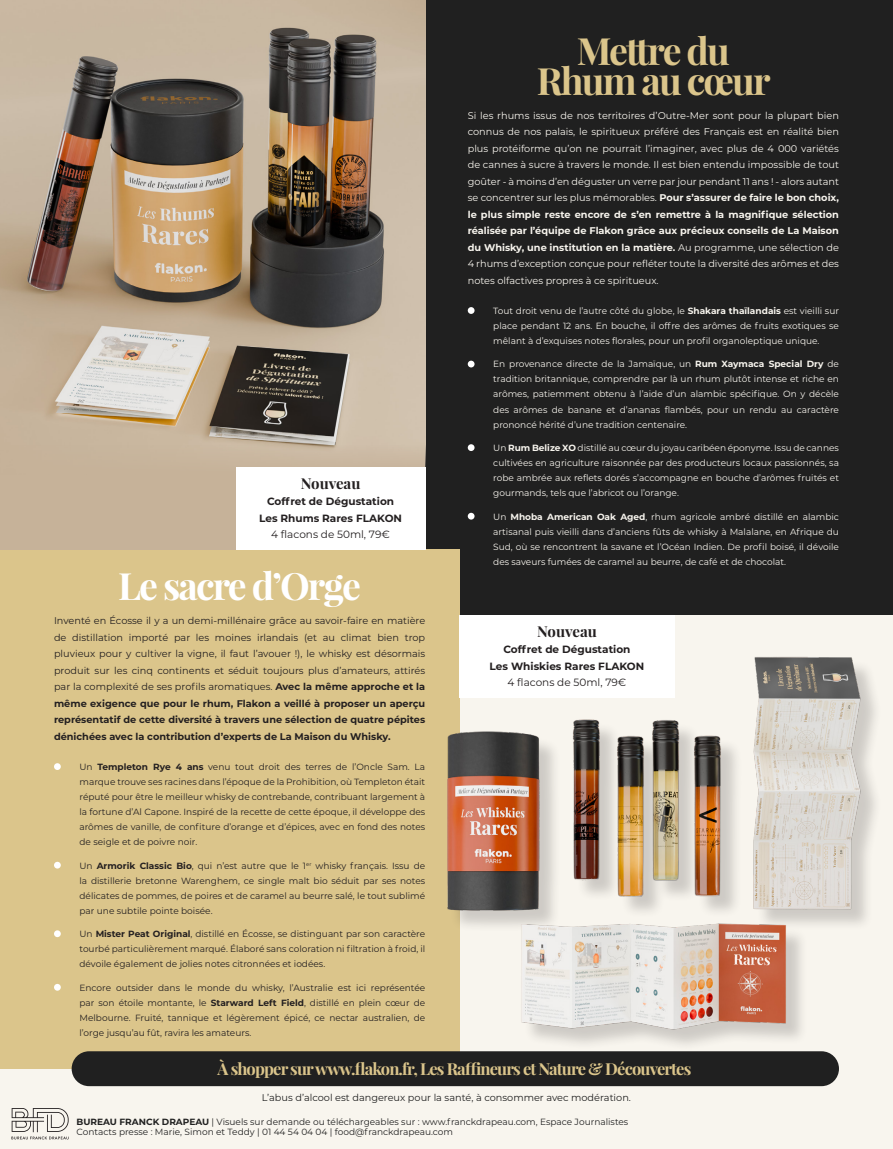
<style>
.page{position:relative;width:893px;height:1149px;background:#fff}
.page>*{position:absolute;margin:0;border:0;box-sizing:border-box;transform-origin:0 0}
.t1{font:700 37.5px "Playfair Display";letter-spacing:-.05em;color:#dbc58b}
.t2{font:700 37.5px "Playfair Display";letter-spacing:-.05em;color:#fff}
.t3{font:700 16.5px "Playfair Display";letter-spacing:-.05em;color:#dbc58b}
.t4{font:700 15px "Playfair Display";color:#231f20}
.t5{font:700 10.5px/16.5px "Montserrat";color:#231f20;text-align:center}
.t6{font:10.5px "Montserrat";color:#231f20}
.t7{font:9.75px/16.5px "Montserrat";color:#f8f5ee;text-align:justify}
.t8{font:9.75px/16.5px "Montserrat";color:#231f20;text-align:justify}
.t9{font:9.75px "Montserrat";color:#202020}
.t10{font:9px/15px "Montserrat";color:#231f20;text-align:justify}
.t11{font:9px/15px "Montserrat";color:#f8f5ee;text-align:justify}
.t12{font:9px "Montserrat";color:#202020}
.s1{font-weight:700}
</style>
<div class="page">
<div style="left:0;top:0;width:893px;height:1148px;background:#f8f5ee"></div>
<div style="left:406px;top:0;width:487px;height:614px;background:#202020"></div>
<div style="left:0;top:549px;width:459px;height:519px;background:#dbc58b"></div>
<div style="left:459px;top:614px;width:216px;height:83px;background:#fff"></div>
<div style="left:0;top:0;width:425px;height:549px;background:#c6b299"></div>
<img style="left:0;top:27px;width:425px;height:430px">
<img style="left:447px;top:656px;width:429px;height:394px">
<div style="left:236px;top:466px;width:189px;height:83px;background:#fff"></div>
<svg style="left:11px;top:1108px;width:58px;height:30px"></svg>
<div style="left:72px;top:1050px;width:767px;height:35px;background:#202020;border-radius:17px"></div>
<div style="left:468px;top:307px;width:7px;height:7px;background:#fff;border-radius:50%"></div>
<div style="left:468px;top:360px;width:7px;height:7px;background:#fff;border-radius:50%"></div>
<div style="left:468px;top:444px;width:7px;height:7px;background:#fff;border-radius:50%"></div>
<div style="left:468px;top:512px;width:7px;height:7px;background:#fff;border-radius:50%"></div>
<div style="left:54px;top:763px;width:7px;height:6px;background:#fff;border-radius:50%"></div>
<div style="left:54px;top:861px;width:7px;height:7px;background:#fff;border-radius:50%"></div>
<div style="left:54px;top:930px;width:7px;height:6px;background:#fff;border-radius:50%"></div>
<div style="left:54px;top:983px;width:7px;height:7px;background:#fff;border-radius:50%"></div>
<p class="t1" style="left:577px;top:27px;width:155px">Mettre du</p>
<p class="t1" style="left:537px;top:57px;width:235px">Rhum au cœur</p>
<p class="t4" style="left:301px;top:473px;width:61px">Nouveau</p>
<p class="t5" style="left:259px;top:492px;width:144px">Coffret de Dégustation<br>Les Rhums Rares FLAKON</p>
<p class="t6" style="left:271px;top:527px;width:120px">4 flacons de 50ml, 79€</p>
<p class="t2" style="left:118px;top:562px;width:244px">Le sacre d’Orge</p>
<p class="t8" style="left:54px;top:612px;width:373px">Inventé en Écosse il y a un demi-millénaire grâce au savoir-faire en matière de distillation importé par les moines irlandais (et au climat bien trop pluvieux pour y cultiver la vigne, il faut l’avouer !), le whisky est désormais produit sur les cinq continents et séduit toujours plus d’amateurs, attirés par la complexité de ses profils aromatiques. <span class="s1">Avec la même approche et la même exigence que pour le rhum, Flakon a veillé à proposer un aperçu représentatif de cette diversité à travers une sélection de quatre pépites dénichées avec la contribution d’experts de La Maison du Whisky.</span></p>
<p class="t10" style="left:80px;top:758px;width:347px">Un <span class="s1">Templeton Rye 4 ans</span> venu tout droit des terres de l’Oncle Sam. La marque trouve ses racines dans l’époque de la Prohibition, où Templeton était réputé pour être le meilleur whisky de contrebande, contribuant largement à la fortune d’Al Capone. Inspiré de la recette de cette époque, il développe des arômes de vanille, de confiture d’orange et d’épices, avec en fond des notes de seigle et de poivre noir.</p>
<p class="t10" style="left:80px;top:857px;width:347px">Un <span class="s1">Armorik Classic Bio</span>, qui n’est autre que le 1<sup>er</sup> whisky français. Issu de la distillerie bretonne Warenghem, ce single malt bio séduit par ses notes délicates de pommes, de poires et de caramel au beurre salé, le tout sublimé par une subtile pointe boisée.</p>
<p class="t10" style="left:80px;top:925px;width:347px">Un <span class="s1">Mister Peat Original</span>, distillé en Écosse, se distinguant par son caractère tourbé particulièrement marqué. Élaboré sans coloration ni filtration à froid, il dévoile également de jolies notes citronnées et iodées.</p>
<p class="t10" style="left:80px;top:979px;width:347px">Encore outsider dans le monde du whisky, l’Australie est ici représentée par son étoile montante, le <span class="s1">Starward Left Field</span>, distillé en plein cœur de Melbourne. Fruité, tannique et légèrement épicé, ce nectar australien, de l’orge jusqu’au fût, ravira les amateurs.</p>
<p class="t7" style="left:468px;top:107px;width:373px">Si les rhums issus de nos territoires d’Outre-Mer sont pour la plupart bien connus de nos palais, le spiritueux préféré des Français est en réalité bien plus protéiforme qu’on ne pourrait l’imaginer, avec plus de 4 000 variétés de cannes à sucre à travers le monde. Il est bien entendu impossible de tout goûter - à moins d’en déguster un verre par jour pendant 11 ans ! - alors autant se concentrer sur les plus mémorables. <span class="s1">Pour s’assurer de faire le bon choix, le plus simple reste encore de s’en remettre à la magnifique sélection réalisée par l’équipe de Flakon grâce aux précieux conseils de La Maison du Whisky, une institution en la matière.</span> Au programme, une sélection de 4 rhums d’exception conçue pour refléter toute la diversité des arômes et des notes olfactives propres à ce spiritueux.</p>
<p class="t11" style="left:493px;top:303px;width:347px">Tout droit venu de l’autre côté du globe, le <span class="s1">Shakara thaïlandais</span> est vieilli sur place pendant 12 ans. En bouche, il offre des arômes de fruits exotiques se mêlant à d’exquises notes florales, pour un profil organoleptique unique.</p>
<p class="t11" style="left:493px;top:356px;width:347px">En provenance directe de la Jamaïque, un <span class="s1">Rum Xaymaca Special Dry</span> de tradition britannique, comprendre par là un rhum plutôt intense et riche en arômes, patiemment obtenu à l’aide d’un alambic spécifique. On y décèle des arômes de banane et d’ananas flambés, pour un rendu au caractère prononcé hérité d’une tradition centenaire.</p>
<p class="t11" style="left:493px;top:440px;width:347px">Un <span class="s1">Rum Belize XO</span> distillé au cœur du joyau caribéen éponyme. Issu de cannes cultivées en agriculture raisonnée par des producteurs locaux passionnés, sa robe ambrée aux reflets dorés s’accompagne en bouche d’arômes fruités et gourmands, tels que l’abricot ou l’orange.</p>
<p class="t11" style="left:493px;top:508px;width:347px">Un <span class="s1">Mhoba American Oak Aged</span>, rhum agricole ambré distillé en alambic artisanal puis vieilli dans d’anciens fûts de whisky à Malalane, en Afrique du Sud, où se rencontrent la savane et l’Océan Indien. De profil boisé, il dévoile des saveurs fumées de caramel au beurre, de café et de chocolat.</p>
<p class="t4" style="left:537px;top:621px;width:61px">Nouveau</p>
<p class="t5" style="left:490px;top:640px;width:156px">Coffret de Dégustation<br>Les Whiskies Rares FLAKON</p>
<p class="t6" style="left:508px;top:675px;width:120px">4 flacons de 50ml, 79€</p>
<p class="t3" style="left:217px;top:1057px;width:475px">À shopper sur www.flakon.fr, Les Raffineurs et Nature &amp; Découvertes</p>
<p class="t9" style="left:262px;top:1090px;width:371px">L’abus d’alcool est dangereux pour la santé, à consommer avec modération.</p>
<p class="t12" style="left:77px;top:1115px;width:553px"><span class="s1">BUREAU FRANCK DRAPEAU</span> | Visuels sur demande ou téléchargeables sur : www.franckdrapeau.com, Espace Journalistes</p>
<p class="t12" style="left:77px;top:1125px;width:378px">Contacts presse : Marie, Simon et Teddy | 01 44 54 04 04 | food@franckdrapeau.com</p>
</div>
